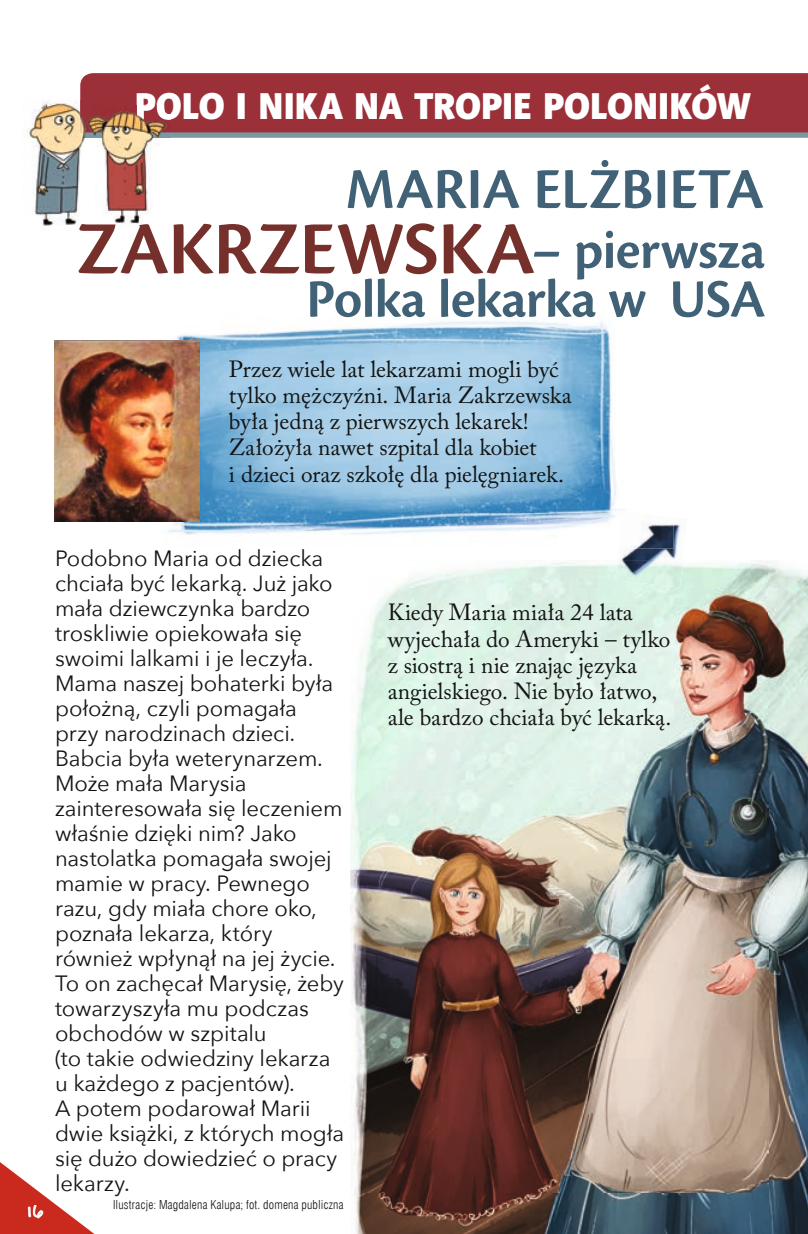
<style>
.page{position:relative;width:808px;height:1234px;background:#fff}
.page>*{position:absolute;margin:0;border:0;box-sizing:border-box;transform-origin:0 0}
.t1{font:600 77.7px "Cronos Pro";letter-spacing:-.005em;color:#76302b}
.t2{font:600 60px "Cronos Pro";letter-spacing:-.005em;color:#406176}
.t3{font:600 55.8px "Cronos Pro";letter-spacing:-.01em;color:#406176}
.t4{font:37.65px "Naomi Sans EFNTT Black";letter-spacing:-.01em;color:#fff}
.t5{font:23.25px/26.2px "Adobe Caslon Pro";color:#131413}
.t6{font:22.05px/25px "Avenir Next";letter-spacing:-.005em;color:#131413}
.t7{font:18.75px "Andy Pro";color:#fff;scale:1.28 1}
.t8{font:12px "Swis 721 Lt Cn EU";letter-spacing:.015em;color:#131413}
.s1{font-size:55.8px;color:#406176}
</style>
<div class="page">
<img style="left:162px;top:321px;width:454px;height:214px">
<svg style="left:171px;top:132px;width:637px;height:6px;fill:#7998a2"></svg>
<div style="left:80px;top:73px;width:728px;height:59px;background:#9b3038"></div>
<img style="left:95px;top:105px;width:76px;height:119px">
<img style="left:137px;top:105px;width:34px;height:15px">
<img style="left:26px;top:100px;width:59px;height:126px">
<img style="left:80px;top:100px;width:15px;height:32px">
<svg style="left:84px;top:132px;width:11px;height:6px"></svg>
<img style="left:55px;top:340px;width:145px;height:181px">
<img style="left:351px;top:561px;width:457px;height:672px">
<img style="left:621px;top:523px;width:60px;height:37px">
<img style="left:621px;top:522px;width:53px;height:26px">
<img style="left:615px;top:560px;width:68px;height:27px">
<svg style="left:0;top:1162px;width:93px;height:71px"></svg>
<h3 class="t4" style="left:135px;top:83px;width:618px">POLO I NIKA NA TROPIE POLONIKÓW</h3>
<h2 class="t2" style="left:345px;top:154px;width:420px">MARIA ELŻBIETA</h2>
<h1 class="t1" style="left:77px;top:204px;width:690px">ZAKRZEWSKA<span class="s1">– pierwsza</span></h1>
<h3 class="t3" style="left:306px;top:267px;width:461px">Polka lekarka w USA</h3>
<p class="t5" style="left:229px;top:355px;width:344px">Przez wiele lat lekarzami mogli być tylko mężczyźni. Maria Zakrzewska była jedną z pierwszych lekarek!<br>Założyła nawet szpital dla kobiet<br>i dzieci oraz szkołę dla pielęgniarek.</p>
<p class="t7" style="left:27px;top:1200px;width:14px">16</p>
<p class="t6" style="left:55px;top:545px;width:291px">Podobno Maria od dziecka chciała być lekarką. Już jako mała dziewczynka bardzo troskliwie opiekowała się swoimi lalkami i je leczyła.<br>Mama naszej bohaterki była położną, czyli pomagała przy narodzinach dzieci.<br>Babcia była weterynarzem.<br>Może mała Marysia zainteresowała się leczeniem właśnie dzięki nim? Jako nastolatka pomagała swojej mamie w pracy. Pewnego razu, gdy miała chore oko, poznała lekarza, który również wpłynął na jej życie.<br>To on zachęcał Marysię, żeby towarzyszyła mu podczas obchodów w szpitalu<br>(to takie odwiedziny lekarza u każdego z pacjentów).<br>A potem podarował Marii dwie książki, z których mogła się dużo dowiedzieć o pracy lekarzy.</p>
<p class="t8" style="left:113px;top:1197px;width:232px">Ilustracje: Magdalena Kalupa; fot. domena publiczna</p>
<p class="t5" style="left:388px;top:599px;width:285px">Kiedy Maria miała 24 lata wyjechała do Ameryki – tylko z siostrą i nie znając języka angielskiego. Nie było łatwo, ale bardzo chciała być lekarką.</p>
</div>
